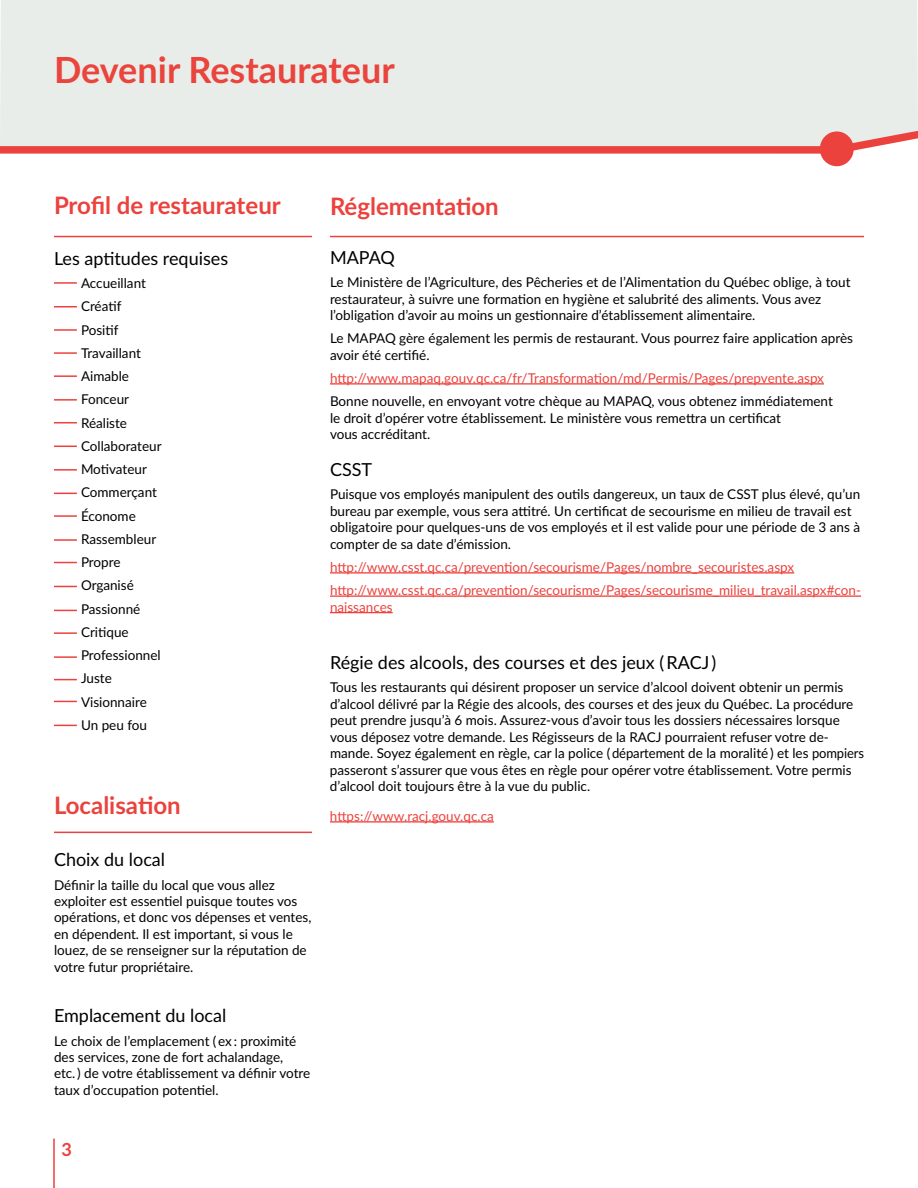
<style>
.page{position:relative;width:918px;height:1188px;background:#fff}
.page>*{position:absolute;margin:0;border:0;box-sizing:border-box;transform-origin:0 0}
.t1{font:700 36px "Lato";color:#ea443d}
.t2{font:700 24px "Lato";color:#eb423d}
.t3{font:18px "Lato";color:#000}
.t4{font:700 18px "Lato";color:#eb423d}
.t5{font:13.5px/16.5px "Lato";color:#000}
.t6{font:13.5px/23.2px "Lato";color:#eb423d}
</style>
<div class="page">
<hr style="left:53px;top:1138px;width:2px;height:50px;background:#eb423d">
<hr style="left:54px;top:236px;width:258px;height:1px;background:#eb423d">
<hr style="left:54px;top:282px;width:23px;height:2px;background:#eb423d">
<hr style="left:54px;top:306px;width:23px;height:2px;background:#eb423d">
<hr style="left:54px;top:329px;width:23px;height:2px;background:#eb423d">
<hr style="left:54px;top:352px;width:23px;height:2px;background:#eb423d">
<hr style="left:54px;top:375px;width:23px;height:2px;background:#eb423d">
<hr style="left:54px;top:399px;width:23px;height:2px;background:#eb423d">
<svg style="left:54px;top:422px;width:23px;height:1px"></svg>
<svg style="left:54px;top:446px;width:23px;height:1px"></svg>
<hr style="left:54px;top:469px;width:23px;height:2px;background:#eb423d">
<svg style="left:54px;top:493px;width:23px;height:1px"></svg>
<svg style="left:54px;top:610px;width:23px;height:1px"></svg>
<hr style="left:54px;top:515px;width:23px;height:2px;background:#eb423d">
<hr style="left:54px;top:632px;width:23px;height:2px;background:#eb423d">
<hr style="left:54px;top:539px;width:23px;height:2px;background:#eb423d">
<hr style="left:54px;top:656px;width:23px;height:2px;background:#eb423d">
<svg style="left:54px;top:562px;width:23px;height:1px"></svg>
<svg style="left:54px;top:679px;width:23px;height:1px"></svg>
<svg style="left:54px;top:586px;width:23px;height:1px"></svg>
<svg style="left:54px;top:701px;width:23px;height:1px"></svg>
<svg style="left:54px;top:725px;width:23px;height:1px"></svg>
<hr style="left:54px;top:832px;width:258px;height:1px;background:#eb423d">
<hr style="left:330px;top:236px;width:534px;height:1px;background:#eb423d">
<hr style="left:330px;top:383px;width:494px;height:2px;background:#eb423d">
<hr style="left:330px;top:572px;width:464px;height:2px;background:#eb423d">
<hr style="left:330px;top:595px;width:531px;height:2px;background:#eb423d">
<hr style="left:330px;top:612px;width:63px;height:1px;background:#eb423d">
<hr style="left:330px;top:821px;width:164px;height:2px;background:#eb423d">
<div style="left:0;top:0;width:917px;height:146px;background:#e8edea"></div>
<div style="left:0;top:146px;width:838px;height:8px;background:#eb423d"></div>
<svg style="left:827px;top:24px;width:91px;height:130px;background:#e9e6e3"></svg>
<div style="left:820px;top:131px;width:34px;height:35px;background:#eb423d;border-radius:50%"></div>
<h1 class="t1" style="left:54px;top:43px;width:342px">Devenir Restaurateur</h1>
<h2 class="t2" style="left:54px;top:188px;width:228px">Profil de restaurateur</h2>
<h3 class="t3" style="left:54px;top:245px;width:176px">Les aptitudes requises</h3>
<p class="t5" style="left:81px;top:271px;width:82px;line-height:23.2px">Accueillant<br>Créatif<br>Positif<br>Travaillant<br>Aimable<br>Fonceur<br>Réaliste<br>Collaborateur<br>Motivateur<br>Commerçant<br>Économe<br>Rassembleur<br>Propre<br>Organisé<br>Passionné<br>Critique<br>Professionnel<br>Juste<br>Visionnaire<br>Un peu fou</p>
<h2 class="t2" style="left:54px;top:788px;width:128px">Localisation</h2>
<h3 class="t3" style="left:54px;top:847px;width:113px">Choix du local</h3>
<p class="t5" style="left:54px;top:876px;width:259px">Définir la taille du local que vous allez exploiter est essentiel puisque toutes vos opérations, et donc vos dépenses et ventes, en dépendent. Il est important, si vous le louez, de se renseigner sur la réputation de votre futur propriétaire.</p>
<h3 class="t3" style="left:54px;top:1003px;width:174px">Emplacement du local</h3>
<p class="t5" style="left:54px;top:1032px;width:258px">Le choix de l’emplacement ( ex : proximité des services, zone de fort achalandage,<br>etc. ) de votre établissement va définir votre taux d’occupation potentiel.</p>
<h3 class="t4" style="left:62px;top:1136px;width:12px">3</h3>
<h2 class="t2" style="left:330px;top:188px;width:170px">Réglementation</h2>
<h3 class="t3" style="left:330px;top:245px;width:67px">MAPAQ</h3>
<p class="t5" style="left:330px;top:273px;width:522px">Le Ministère de l’Agriculture, des Pêcheries et de l’Alimentation du Québec oblige, à tout restaurateur, à suivre une formation en hygiène et salubrité des aliments. Vous avez l’obligation d’avoir au moins un gestionnaire d’établissement alimentaire.</p>
<p class="t5" style="left:330px;top:330px;width:524px">Le MAPAQ gère également les permis de restaurant. Vous pourrez faire application après avoir été certifié.</p>
<p class="t6" style="left:330px;top:366px;width:496px">http://www.mapaq.gouv.qc.ca/fr/Transformation/md/Permis/Pages/prepvente.aspx</p>
<p class="t5" style="left:330px;top:393px;width:504px">Bonne nouvelle, en envoyant votre chèque au MAPAQ, vous obtenez immédiatement le droit d’opérer votre établissement. Le ministère vous remettra un certificat<br>vous accréditant.</p>
<h3 class="t3" style="left:330px;top:457px;width:44px">CSST</h3>
<p class="t5" style="left:330px;top:486px;width:532px">Puisque vos employés manipulent des outils dangereux, un taux de CSST plus élevé, qu’un bureau par exemple, vous sera attitré. Un certificat de secourisme en milieu de travail est obligatoire pour quelques-uns de vos employés et il est valide pour une période de 3 ans à compter de sa date d’émission.</p>
<p class="t6" style="left:330px;top:555px;width:533px">http://www.csst.qc.ca/prevention/secourisme/Pages/nombre_secouristes.aspx http://www.csst.qc.ca/prevention/secourisme/Pages/secourisme_milieu_travail.aspx#con-</p>
<p class="t6" style="left:330px;top:595px;width:64px">naissances</p>
<h3 class="t3" style="left:330px;top:650px;width:388px">Régie des alcools, des courses et des jeux ( RACJ )</h3>
<p class="t5" style="left:330px;top:678px;width:535px">Tous les restaurants qui désirent proposer un service d’alcool doivent obtenir un permis d’alcool délivré par la Régie des alcools, des courses et des jeux du Québec. La procédure peut prendre jusqu’à 6 mois. Assurez-vous d’avoir tous les dossiers nécessaires lorsque vous déposez votre demande. Les Régisseurs de la RACJ pourraient refuser votre de&shy;mande. Soyez également en règle, car la police ( département de la moralité ) et les pompiers passeront s’assurer que vous êtes en règle pour opérer votre établissement. Votre permis d’alcool doit toujours être à la vue du public.</p>
<p class="t6" style="left:330px;top:804px;width:165px">https://www.racj.gouv.qc.ca</p>
</div>
